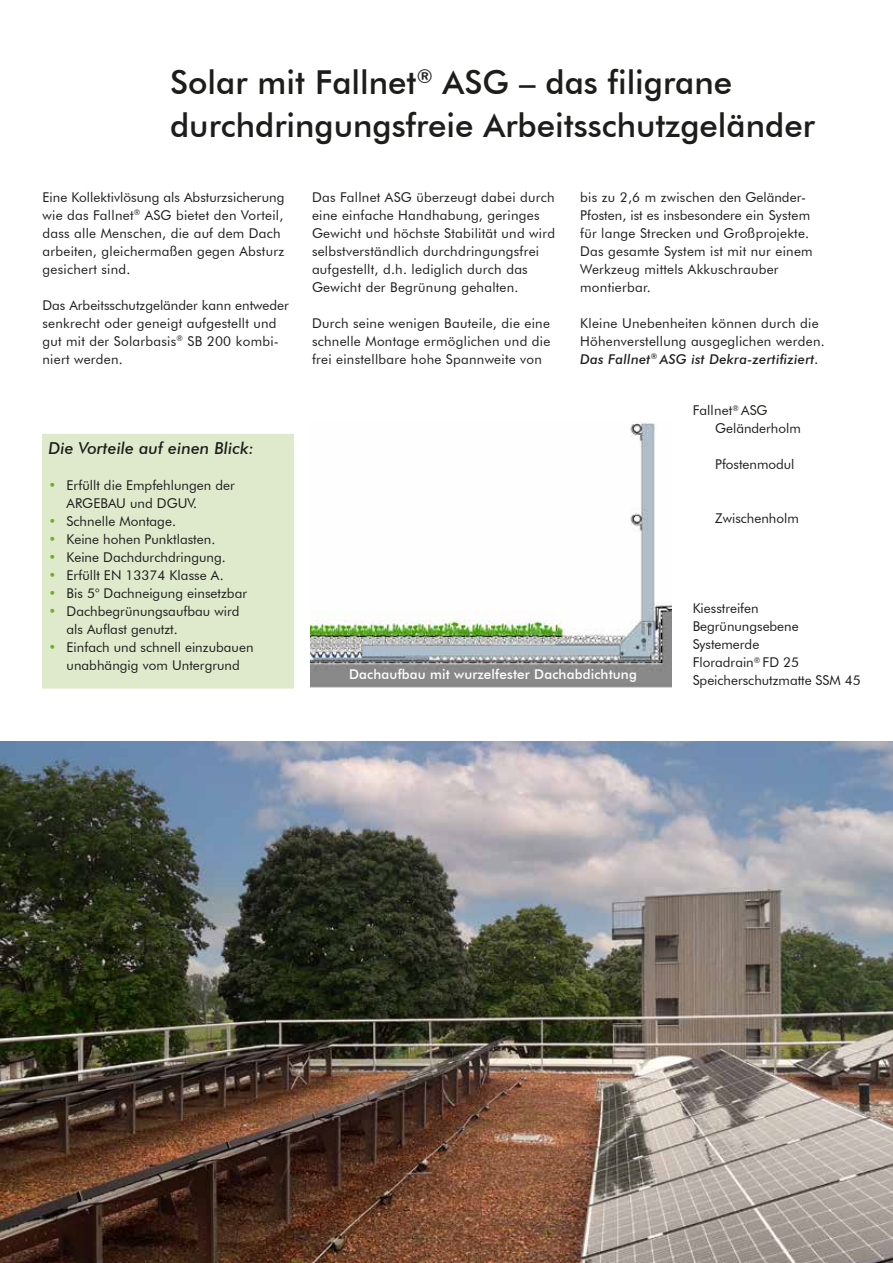
<style>
.page{position:relative;width:893px;height:1263px;background:#fff}
.page>*{position:absolute;margin:0;border:0;box-sizing:border-box;transform-origin:0 0}
.t1{font:500 33px/43.5px "Futura BT";color:#1d1d1b}
.t2{font:italic 500 16.5px "Futura BT";letter-spacing:.005em;color:#1d1d1b}
.t3{font:13.5px/18px "Futura BT";letter-spacing:.02em;color:#1d1d1b}
.t4{font:13.5px/18px "Futura BT";color:#1d1d1b}
.t5{font:500 13.5px "Futura BT";letter-spacing:.01em;color:#fff}
.s1{color:#71ae28}
.s2{font-weight:500;font-style:italic}
</style>
<div class="page">
<img style="left:310px;top:421px;width:361px;height:267px">
<div style="left:42px;top:434px;width:252px;height:254px;background:#dfeacd"></div>
<img style="left:0;top:742px;width:893px;height:521px">
<h1 class="t1" style="left:170px;top:60px;width:646px">Solar mit Fallnet<sup>®</sup> ASG – das filigrane durchdringungsfreie Arbeitsschutzgeländer</h1>
<p class="t3" style="left:43px;top:188px;width:243px">Eine Kollektivlösung als Absturzsicherung wie das Fallnet<sup>®</sup> ASG bietet den Vorteil, dass alle Menschen, die auf dem Dach arbeiten, gleichermaßen gegen Absturz gesichert sind.</p>
<p class="t3" style="left:43px;top:296px;width:248px">Das Arbeitsschutzgeländer kann entweder senkrecht oder geneigt aufgestellt und gut mit der Solarbasis<sup>®</sup> SB 200 kombi&shy;niert werden.</p>
<p class="t2" style="left:49px;top:438px;width:207px">Die Vorteile auf einen Blick:</p>
<p class="t3" style="left:67px;top:476px;width:170px;text-indent:-18px"><span class="s1">•</span> Erfüllt die Empfehlungen der<br>ARGEBAU und DGUV.</p>
<p class="t3" style="left:49px;top:512px;width:129px"><span class="s1">•</span> Schnelle Montage.</p>
<p class="t3" style="left:49px;top:530px;width:168px"><span class="s1">•</span> Keine hohen Punktlasten.</p>
<p class="t3" style="left:49px;top:548px;width:179px"><span class="s1">•</span> Keine Dachdurchdringung.</p>
<p class="t3" style="left:49px;top:566px;width:177px"><span class="s1">•</span> Erfüllt EN 13374 Klasse A.</p>
<p class="t3" style="left:49px;top:584px;width:200px"><span class="s1">•</span> Bis 5° Dachneigung einsetzbar</p>
<p class="t3" style="left:67px;top:602px;width:174px;text-indent:-18px"><span class="s1">•</span> Dachbegrünungsaufbau wird als Auflast genutzt.</p>
<p class="t3" style="left:49px;top:638px;width:206px;text-align:center"><span class="s1">•</span> Einfach und schnell einzubauen unabhängig vom Untergrund</p>
<p class="t3" style="left:312px;top:188px;width:245px">Das Fallnet ASG überzeugt dabei durch eine einfache Handhabung, geringes Gewicht und höchste Stabilität und wird selbstverständlich durchdringungsfrei aufgestellt, d.h. lediglich durch das Gewicht der Begrünung gehalten.</p>
<p class="t3" style="left:312px;top:314px;width:240px;text-align:justify">Durch seine wenigen Bauteile, die eine schnelle Montage ermöglichen und die frei einstellbare hohe Spannweite von</p>
<p class="t3" style="left:580px;top:188px;width:234px">bis zu 2,6 m zwischen den Geländer-<br>Pfosten, ist es insbesondere ein System für lange Strecken und Großprojekte.<br>Das gesamte System ist mit nur einem<br>Werkzeug mittels Akkuschrauber montierbar.</p>
<p class="t3" style="left:580px;top:314px;width:246px">Kleine Unebenheiten können durch die<br>Höhenverstellung ausgeglichen werden.<br><span class="s2">Das Fallnet</span><sup>®</sup> <span class="s2">ASG ist Dekra-zertifiziert.</span></p>
<p class="t4" style="left:715px;top:401px;width:87px;text-indent:-23px">Fallnet<sup>®</sup> ASG<br>Geländerholm</p>
<p class="t4" style="left:715px;top:455px;width:81px">Pfostenmodul</p>
<p class="t4" style="left:715px;top:509px;width:85px">Zwischenholm</p>
<p class="t5" style="left:349px;top:666px;width:289px">Dachaufbau mit wurzelfester Dachabdichtung</p>
<p class="t4" style="left:693px;top:599px;width:170px">Kiesstreifen<br>Begrünungsebene<br>Systemerde<br>Floradrain<sup>®</sup> FD 25<br>Speicherschutzmatte SSM 45</p>
</div>
